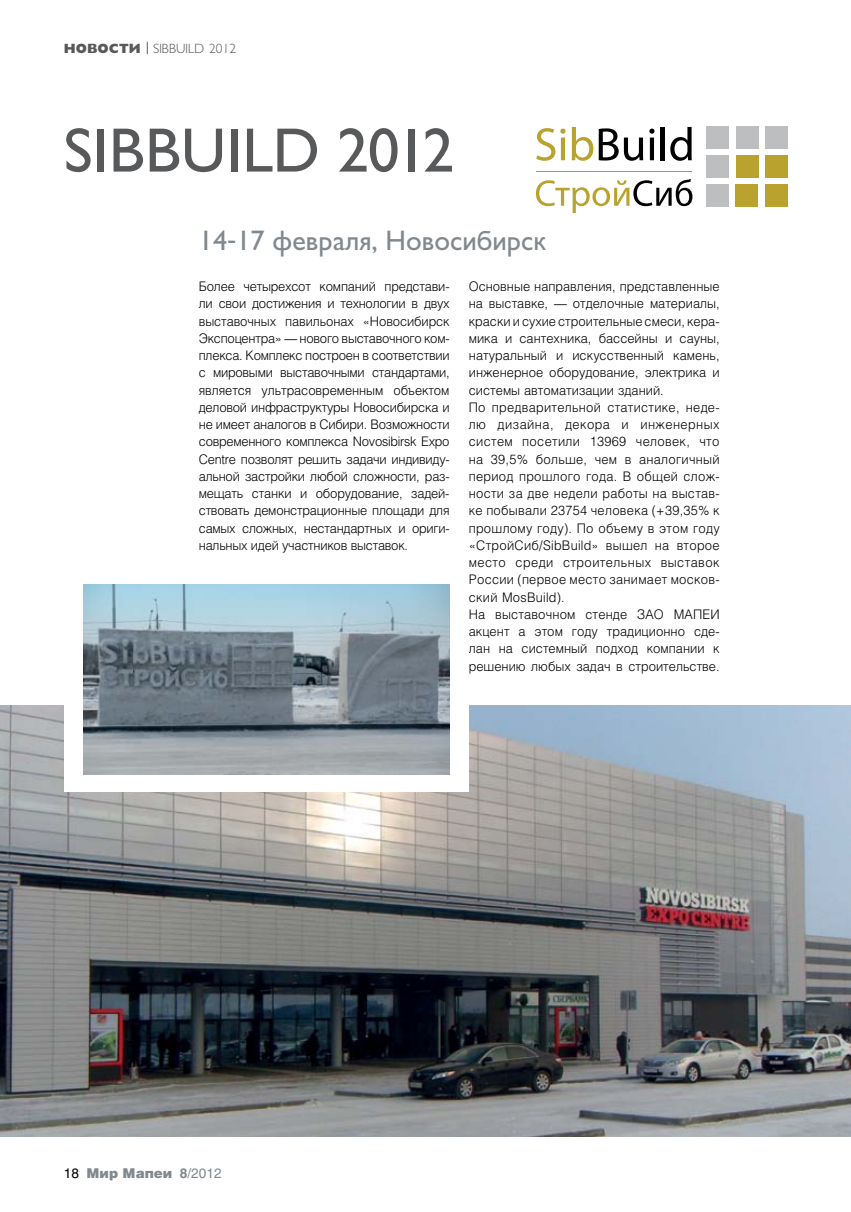
<style>
.page{position:relative;width:851px;height:1212px;background:#fff}
.page>*{position:absolute;margin:0;border:0;box-sizing:border-box;transform-origin:0 0}
.t1{font:60px "Gals";letter-spacing:-.005em;color:#58595b}
.t2{font:27px "Gals";color:#81898e}
.t3{font:300 13.5px "Gals";color:#58595b}
.t4{font:900 13.5px "Helios";color:#81898e}
.t5{font:300 13.2px/17.2px "Helios";letter-spacing:.005em;color:#000}
.s1{font-family:"Gill Sans Extra Bold C";font-weight:400}
.s2{font-family:"Gill Sans C";font-weight:400}
.s3{font-weight:400;color:#000}
.s4{font-weight:700}
.s5{font-weight:400}
</style>
<div class="page">
<img style="left:0;top:705px;width:850px;height:431px">
<div style="left:706px;top:184px;width:22px;height:22px;background:#bcbec0"></div>
<div style="left:706px;top:155px;width:23px;height:22px;background:#bcbec0"></div>
<div style="left:706px;top:126px;width:23px;height:22px;background:#bcbec0"></div>
<div style="left:735px;top:184px;width:23px;height:22px;background:#b9a32e"></div>
<div style="left:735px;top:155px;width:23px;height:22px;background:#b9a32e"></div>
<div style="left:735px;top:126px;width:23px;height:22px;background:#bcbec0"></div>
<div style="left:764px;top:184px;width:23px;height:22px;background:#b9a32e"></div>
<div style="left:764px;top:155px;width:23px;height:22px;background:#b9a32e"></div>
<div style="left:764px;top:126px;width:23px;height:22px;background:#bcbec0"></div>
<svg style="left:536px;top:128px;width:29px;height:33px"></svg>
<svg style="left:571px;top:127px;width:72px;height:34px"></svg>
<svg style="left:649px;top:129px;width:5px;height:31px"></svg>
<div style="left:660px;top:127px;width:5px;height:33px;background:#000"></div>
<svg style="left:670px;top:127px;width:21px;height:34px"></svg>
<svg style="left:536px;top:179px;width:156px;height:34px"></svg>
<hr style="left:536px;top:171px;width:155px;height:1px;background:#939598">
<div style="left:64px;top:628px;width:404px;height:163px;background:#fff"></div>
<img style="left:83px;top:584px;width:366px;height:190px">
<p class="t3" style="left:64px;top:42px;width:174px"><span class="s1">новости</span> <span class="s2">|</span> SibBuild 2012</p>
<h1 class="t1" style="left:64px;top:117px;width:391px">Si bBuild 2012</h1>
<h2 class="t2" style="left:199px;top:225px;width:348px">14-17 февраля, Новосибирск</h2>
<p class="t5" style="left:199px;top:277px;width:252px;text-align:justify">Более четырехсот компаний представи&shy;ли свои достижения и технологии в двух выставочных павильонах «Новосибирск Экспоцентра» — нового выставочного ком&shy;плекса. Комплекс построен в соответствии с мировыми выставочными стандартами, является ультрасовременным объектом деловой инфраструктуры Новосибирска и не имеет аналогов в Сибири. Возможности современного комплекса Novosibirsk Expo Centre позволят решить задачи индивиду&shy;альной застройки любой сложности, раз&shy;мещать станки и оборудование, задей&shy;ствовать демонстрационные площади для самых сложных, нестандартных и ориги&shy;нальных идей участников выставок.</p>
<p class="t5" style="left:468px;top:277px;width:252px">Основные направления, представленные на выставке, — отделочные материалы, краски и сухие строительные смеси, кера&shy;мика и сантехника, бассейны и сауны, натуральный и искусственный камень, инженерное оборудование, электрика и системы автоматизации зданий.<br>По предварительной статистике, неде&shy;лю дизайна, декора и инженерных систем посетили 13969 человек, что на 39,5% больше, чем в аналогичный период прошлого года. В общей слож&shy;ности за две недели работы на выстав&shy;ке побывали 23754 человека (+39,35% к прошлому году). По объему в этом году «СтройСиб/SibBuild» вышел на второе место среди строительных выставок России (первое место занимает москов&shy;ский MosBuild).<br>На выставочном стенде ЗАО МАПЕИ акцент а этом году традиционно сде&shy;лан на системный подход компании к решению любых задач в строительстве.</p>
<p class="t4" style="left:64px;top:1164px;width:159px"><span class="s3">18</span> Мир Мапеи <span class="s4">8</span><span class="s5">/2012</span></p>
</div>
